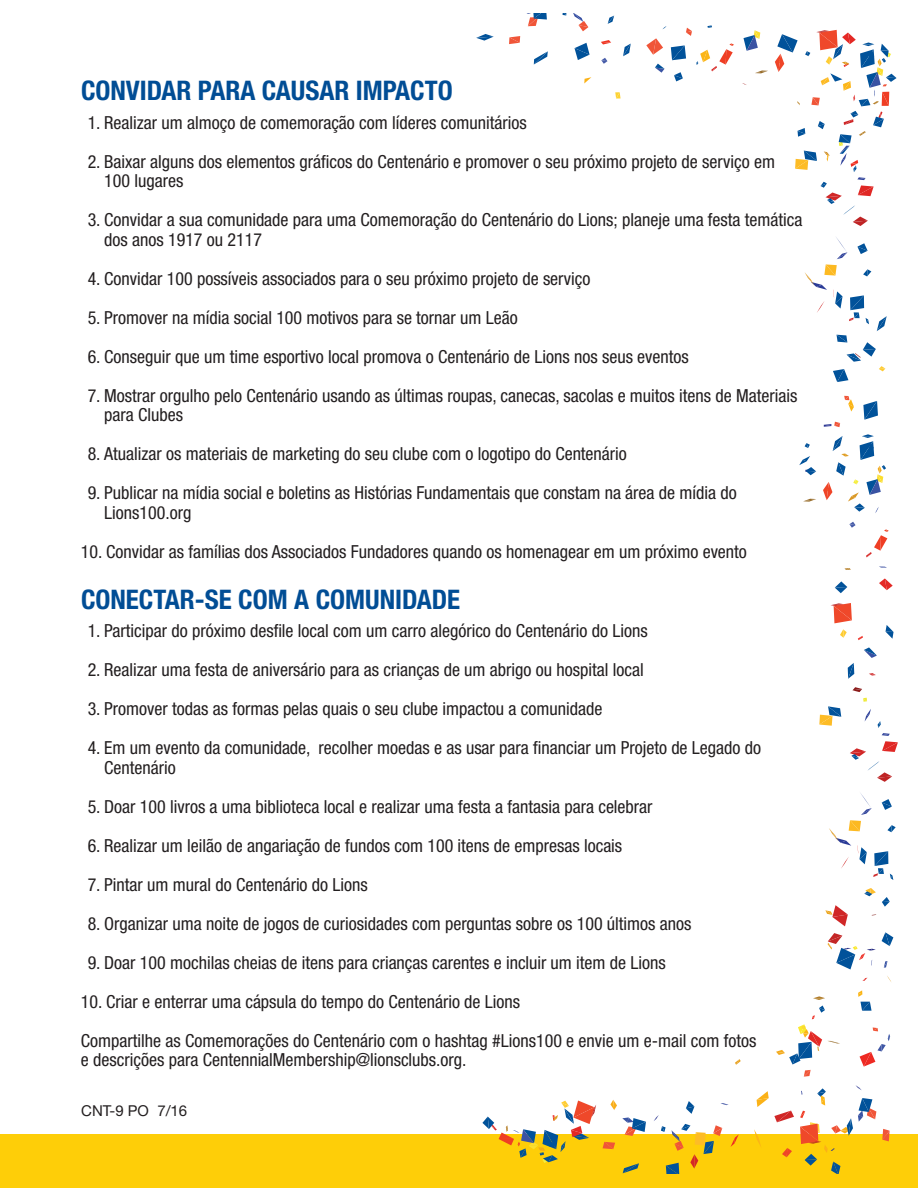
<style>
.page{position:relative;width:918px;height:1188px;background:#fff}
.page>*{position:absolute;margin:0;border:0;box-sizing:border-box;transform-origin:0 0}
.t1{font:700 condensed 27px "Helvetica Neue";color:#014d95}
.t2{font:condensed 18px/19.5px "Helvetica Neue";color:#231f20}
.t3{font:15px "Helvetica Neue";color:#231f20}
</style>
<div class="page">
<div style="left:0;top:1134px;width:918px;height:54px;background:#fece08"></div>
<svg style="left:863px;top:698px;width:4px;height:4px"></svg>
<svg style="left:858px;top:636px;width:5px;height:4px"></svg>
<svg style="left:869px;top:673px;width:7px;height:3px"></svg>
<svg style="left:849px;top:522px;width:7px;height:6px"></svg>
<svg style="left:840px;top:629px;width:7px;height:9px"></svg>
<svg style="left:835px;top:581px;width:12px;height:12px"></svg>
<svg style="left:844px;top:396px;width:10px;height:16px"></svg>
<svg style="left:882px;top:1129px;width:8px;height:12px"></svg>
<svg style="left:735px;top:1059px;width:6px;height:6px"></svg>
<svg style="left:803px;top:499px;width:13px;height:3px"></svg>
<svg style="left:813px;top:996px;width:12px;height:4px"></svg>
<svg style="left:866px;top:529px;width:23px;height:28px"></svg>
<svg style="left:844px;top:568px;width:7px;height:2px"></svg>
<svg style="left:831px;top:603px;width:21px;height:20px"></svg>
<svg style="left:782px;top:1148px;width:10px;height:9px"></svg>
<svg style="left:754px;top:1129px;width:7px;height:17px"></svg>
<svg style="left:848px;top:663px;width:6px;height:16px"></svg>
<svg style="left:882px;top:897px;width:8px;height:10px"></svg>
<svg style="left:879px;top:578px;width:14px;height:12px"></svg>
<svg style="left:860px;top:1027px;width:30px;height:40px"></svg>
<svg style="left:886px;top:625px;width:8px;height:14px"></svg>
<svg style="left:879px;top:566px;width:8px;height:2px"></svg>
<svg style="left:864px;top:647px;width:13px;height:11px"></svg>
<svg style="left:864px;top:888px;width:12px;height:8px"></svg>
<svg style="left:884px;top:961px;width:3px;height:7px"></svg>
<svg style="left:850px;top:709px;width:48px;height:73px"></svg>
<svg style="left:852px;top:687px;width:10px;height:5px"></svg>
<svg style="left:819px;top:706px;width:22px;height:20px"></svg>
<svg style="left:757px;top:1091px;width:37px;height:31px"></svg>
<svg style="left:882px;top:932px;width:11px;height:14px"></svg>
<svg style="left:858px;top:990px;width:14px;height:21px"></svg>
<svg style="left:776px;top:1006px;width:64px;height:71px"></svg>
<svg style="left:828px;top:933px;width:48px;height:36px"></svg>
<svg style="left:829px;top:793px;width:67px;height:87px"></svg>
<svg style="left:825px;top:905px;width:23px;height:21px"></svg>
<svg style="left:805px;top:443px;width:5px;height:5px"></svg>
<svg style="left:799px;top:456px;width:17px;height:19px"></svg>
<svg style="left:823px;top:434px;width:63px;height:79px"></svg>
<svg style="left:824px;top:422px;width:16px;height:5px"></svg>
<svg style="left:863px;top:401px;width:15px;height:19px"></svg>
<svg style="left:800px;top:1085px;width:76px;height:89px"></svg>
<svg style="left:805px;top:237px;width:82px;height:145px"></svg>
<svg style="left:755px;top:70px;width:13px;height:3px"></svg>
<svg style="left:744px;top:30px;width:16px;height:21px"></svg>
<svg style="left:775px;top:30px;width:122px;height:196px"></svg>
<svg style="left:615px;top:92px;width:6px;height:7px"></svg>
<svg style="left:674px;top:72px;width:9px;height:9px"></svg>
<svg style="left:584px;top:77px;width:7px;height:7px"></svg>
<svg style="left:655px;top:64px;width:10px;height:9px"></svg>
<svg style="left:686px;top:28px;width:6px;height:8px"></svg>
<svg style="left:707px;top:25px;width:5px;height:3px"></svg>
<svg style="left:601px;top:40px;width:10px;height:4px"></svg>
<svg style="left:623px;top:44px;width:8px;height:12px"></svg>
<svg style="left:696px;top:43px;width:38px;height:28px"></svg>
<svg style="left:671px;top:45px;width:15px;height:15px"></svg>
<svg style="left:646px;top:38px;width:17px;height:17px"></svg>
<svg style="left:608px;top:16px;width:6px;height:8px"></svg>
<svg style="left:601px;top:58px;width:6px;height:6px"></svg>
<svg style="left:623px;top:1163px;width:16px;height:10px"></svg>
<svg style="left:610px;top:1100px;width:7px;height:10px"></svg>
<svg style="left:603px;top:1142px;width:12px;height:7px"></svg>
<svg style="left:622px;top:1117px;width:24px;height:19px"></svg>
<svg style="left:654px;top:1101px;width:85px;height:73px"></svg>
<svg style="left:482px;top:1101px;width:114px;height:62px"></svg>
<svg style="left:534px;top:51px;width:14px;height:14px"></svg>
<svg style="left:509px;top:36px;width:11px;height:8px"></svg>
<svg style="left:476px;top:34px;width:18px;height:7px"></svg>
<svg style="left:528px;top:14px;width:19px;height:12px"></svg>
<svg style="left:573px;top:14px;width:15px;height:17px"></svg>
<svg style="left:575px;top:43px;width:15px;height:17px"></svg>
<h1 class="t1" style="left:81px;top:81px;width:373px">CONVIDAR PARA CAUSAR IMPACTO</h1>
<p class="t2" style="left:88px;top:114px;width:441px">1. Realizar um almoço de comemoração com líderes comunitários</p>
<p class="t2" style="left:104px;top:153px;width:672px;text-indent:-17px">2. Baixar alguns dos elementos gráficos do Centenário e promover o seu próximo projeto de serviço em<br>100 lugares</p>
<p class="t2" style="left:104px;top:212px;width:700px;text-indent:-17px">3. Convidar a sua comunidade para uma Comemoração do Centenário do Lions; planeje uma festa temática dos anos 1917 ou 2117</p>
<p class="t2" style="left:88px;top:270px;width:504px">4. Convidar 100 possíveis associados para o seu próximo projeto de serviço</p>
<p class="t2" style="left:88px;top:309px;width:432px">5. Promover na mídia social 100 motivos para se tornar um Leão</p>
<p class="t2" style="left:88px;top:348px;width:603px">6. Conseguir que um time esportivo local promova o Centenário de Lions nos seus eventos</p>
<p class="t2" style="left:104px;top:387px;width:695px;text-indent:-17px">7. Mostrar orgulho pelo Centenário usando as últimas roupas, canecas, sacolas e muitos itens de Materiais para Clubes</p>
<p class="t2" style="left:88px;top:446px;width:541px">8. Atualizar os materiais de marketing do seu clube com o logotipo do Centenário</p>
<p class="t2" style="left:104px;top:485px;width:634px;text-indent:-17px">9. Publicar na mídia social e boletins as Histórias Fundamentais que constam na área de mídia do<br>Lions100.org</p>
<p class="t2" style="left:81px;top:543px;width:667px">10. Convidar as famílias dos Associados Fundadores quando os homenagear em um próximo evento</p>
<h1 class="t1" style="left:81px;top:589px;width:381px">CONECTAR-SE COM A COMUNIDADE</h1>
<p class="t2" style="left:88px;top:623px;width:562px">1. Participar do próximo desfile local com um carro alegórico do Centenário do Lions</p>
<p class="t2" style="left:88px;top:662px;width:557px">2. Realizar uma festa de aniversário para as crianças de um abrigo ou hospital local</p>
<p class="t2" style="left:88px;top:701px;width:516px">3. Promover todas as formas pelas quais o seu clube impactou a comunidade</p>
<p class="t2" style="left:104px;top:740px;width:658px;text-indent:-17px">4. Em um evento da comunidade, recolher moedas e as usar para financiar um Projeto de Legado do<br>Centenário</p>
<p class="t2" style="left:88px;top:798px;width:566px">5. Doar 100 livros a uma biblioteca local e realizar uma festa a fantasia para celebrar</p>
<p class="t2" style="left:88px;top:837px;width:536px">6. Realizar um leilão de angariação de fundos com 100 itens de empresas locais</p>
<p class="t2" style="left:88px;top:876px;width:282px">7. Pintar um mural do Centenário do Lions</p>
<p class="t2" style="left:88px;top:915px;width:605px">8. Organizar uma noite de jogos de curiosidades com perguntas sobre os 100 últimos anos</p>
<p class="t2" style="left:88px;top:954px;width:580px">9. Doar 100 mochilas cheias de itens para crianças carentes e incluir um item de Lions</p>
<p class="t2" style="left:81px;top:983px;width:677px;line-height:39px">10. Criar e enterrar uma cápsula do tempo do Centenário de Lions<br>Compartilhe as Comemorações do Centenário com o hashtag #Lions100 e envie um e-mail com fotos</p>
<p class="t2" style="left:81px;top:1052px;width:387px">e descrições para CentennialMembership@lionsclubs.org.</p>
<p class="t3" style="left:81px;top:1105px;width:108px">CNT-9 PO 7/16</p>
</div>
